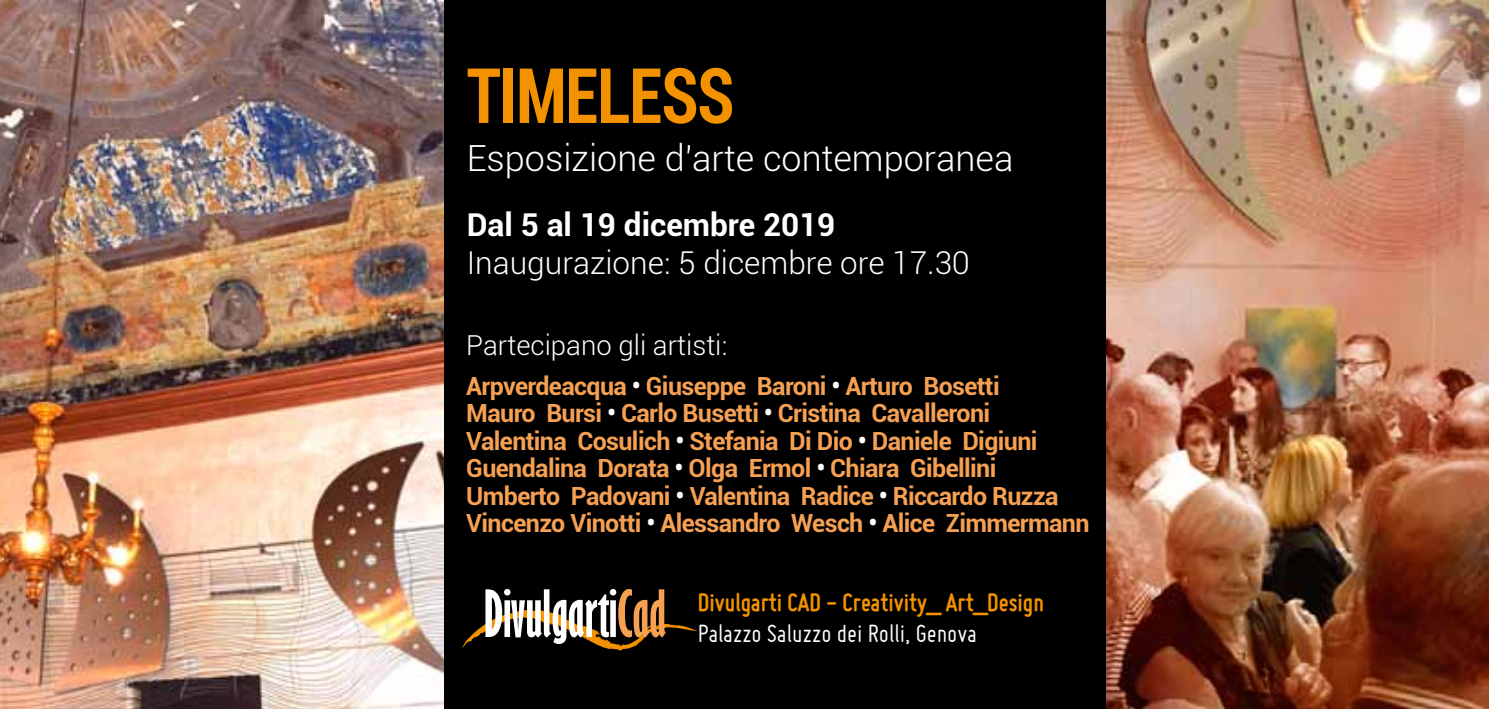
<style>
.page{position:relative;width:1489px;height:709px;background:#fff}
.page>*{position:absolute;margin:0;border:0;box-sizing:border-box;transform-origin:0 0}
.t1{font:700 condensed 76.5px "Roboto";letter-spacing:-.02em;color:#f39200;scale:.9 1}
.t2{font:700 extra-condensed 60px "Gill Sans";color:#fff}
.t3{font:300 36px "Roboto";color:#fff}
.t4{font:300 31.5px "Roboto";color:#fff}
.t5{font:700 31.5px "Roboto";color:#fff}
.t6{font:300 27.5px "Roboto";color:#fff}
.t7{font:700 27px "Miso";color:#f39200}
.t8{font:27px "Miso";color:#fff}
.t9{font:700 25px/27.5px "Roboto";letter-spacing:-.025em;color:#f5a053}
.s1{color:#fff}
.s2{color:#f5a053}
</style>
<div class="page">
<div style="left:0;top:0;width:1488px;height:709px;background:#000"></div>
<img style="left:0;top:0;width:444px;height:709px">
<img style="left:1106px;top:0;width:382px;height:709px">
<svg style="left:462px;top:610px;width:235px;height:40px"></svg>
<h1 class="t1" style="left:466px;top:42px;width:299px">TIMELESS</h1>
<h3 class="t3" style="left:466px;top:133px;width:548px">Esposizione d’arte contemporanea</h3>
<p class="t5" style="left:466px;top:203px;width:370px">Dal 5 al 19 dicembre 2019</p>
<p class="t4" style="left:466px;top:241px;width:504px">Inaugurazione: 5 dicembre ore 17.30</p>
<p class="t6" style="left:466px;top:326px;width:262px">Partecipano gli artisti:</p>
<p class="t9" style="left:466px;top:371px;width:624px">Arpverdeacqua <span class="s1">•</span> Giuseppe Baroni <span class="s1">•</span> Arturo Bosetti<br>Mauro Bursi <span class="s1">•</span> Carlo Busetti <span class="s1">•</span> Cristina Cavalleroni Valentina Cosulich <span class="s1">•</span> Stefania Di Dio <span class="s1">•</span> Daniele Digiuni Guendalina Dorata <span class="s1">•</span> Olga Ermol <span class="s1">•</span> Chiara Gibellini Umberto Padovani <span class="s1">•</span> Valentina Radice <span class="s1">•</span> Riccardo Ruzza Vincenzo Vinotti <span class="s1">•</span> Alessandro Wesch <span class="s1">•</span> Alice Zimmermann</p>
<h2 class="t2" style="left:484px;top:577px;width:184px">Divulgarti<span class="s2">Cad</span></h2>
<p class="t7" style="left:697px;top:586px;width:347px">Divulgarti CAD - Creativity_ Art_Design</p>
<p class="t8" style="left:697px;top:618px;width:280px">Palazzo Saluzzo dei Rolli, Genova</p>
</div>
